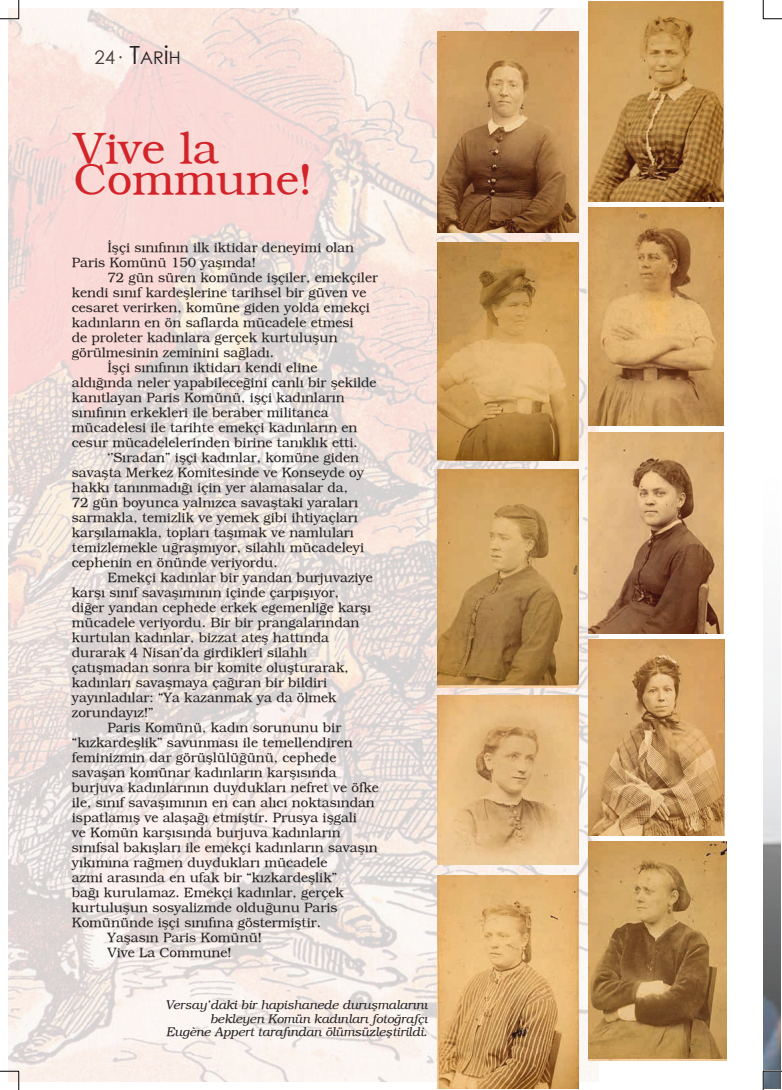
<style>
.page{position:relative;width:782px;height:1090px;background:#fff}
.page>*{position:absolute;margin:0;border:0;box-sizing:border-box;transform-origin:0 0}
.t1{font:43.75px/31.2px "TR Bookman Plain";color:#d3242a}
.t2{font:17.5px "Century Gothic";color:#231f20}
.t3{font:13.5px/15px "TR Bookman Plain";color:#231f20}
.t4{font:italic 12.5px/13.8px "TR Bookman";color:#231f20;text-align:right}
.s1{font-size:18.75px}
.s2{font-size:25px}
</style>
<div class="page">
<img style="left:763px;top:647px;width:18px;height:423px">
<img style="left:8px;top:8px;width:590px;height:1074px">
<img style="left:588px;top:1px;width:135px;height:200px">
<img style="left:437px;top:32px;width:141px;height:200px">
<img style="left:588px;top:208px;width:135px;height:218px">
<img style="left:588px;top:432px;width:135px;height:201px">
<img style="left:588px;top:640px;width:136px;height:195px">
<img style="left:588px;top:842px;width:138px;height:219px">
<img style="left:437px;top:242px;width:141px;height:219px">
<img style="left:437px;top:696px;width:141px;height:169px">
<img style="left:437px;top:875px;width:141px;height:213px">
<img style="left:437px;top:469px;width:141px;height:219px">
<svg style="left:0;top:0;width:20px;height:20px"></svg>
<svg style="left:0;top:1070px;width:20px;height:20px"></svg>
<svg style="left:762px;top:0;width:20px;height:20px"></svg>
<svg style="left:762px;top:1070px;width:20px;height:20px"></svg>
<p class="t2" style="left:94px;top:45px;width:88px"><span class="s1">24</span><span class="s1">·</span> <span class="s2">T</span>ar<span class="s2">i</span>h</p>
<h1 class="t1" style="left:74px;top:132px;width:240px">Vive la<br>Commune!</h1>
<p class="t3" style="left:72px;top:240px;width:284px;text-indent:35px">İşçi sınıfının ilk iktidar deneyimi olan<br>Paris Komünü 150 yaşında!</p>
<p class="t3" style="left:107px;top:270px;width:272px">72 gün süren komünde işçiler, emekçiler</p>
<p class="t3" style="left:72px;top:285px;width:296px">kendi sınıf kardeşlerine tarihsel bir güven ve</p>
<p class="t3" style="left:72px;top:300px;width:299px">cesaret verirken, komüne giden yolda emekçi</p>
<p class="t3" style="left:72px;top:315px;width:283px">kadınların en ön saflarda mücadele etmesi</p>
<p class="t3" style="left:72px;top:330px;width:267px">de proleter kadınlara gerçek kurtuluşun</p>
<p class="t3" style="left:72px;top:345px;width:204px">görülmesinin zeminini sağladı.</p>
<p class="t3" style="left:107px;top:360px;width:211px">İşçi sınıfının iktidarı kendi eline</p>
<p class="t3" style="left:72px;top:375px;width:306px">aldığında neler yapabileceğini canlı bir şekilde</p>
<p class="t3" style="left:72px;top:390px;width:274px">kanıtlayan Paris Komünü, işçi kadınların</p>
<p class="t3" style="left:72px;top:405px;width:258px">sınıfının erkekleri ile beraber militanca</p>
<p class="t3" style="left:72px;top:420px;width:287px">mücadelesi ile tarihte emekçi kadınların en</p>
<p class="t3" style="left:72px;top:435px;width:287px">cesur mücadelelerinden birine tanıklık etti.</p>
<p class="t3" style="left:107px;top:450px;width:253px">‘’Sıradan” işçi kadınlar, komüne giden</p>
<p class="t3" style="left:72px;top:465px;width:293px">savaşta Merkez Komitesinde ve Konseyde oy</p>
<p class="t3" style="left:72px;top:480px;width:277px">hakkı tanınmadığı için yer alamasalar da,</p>
<p class="t3" style="left:72px;top:495px;width:288px">72 gün boyunca yalnızca savaştaki yaraları</p>
<p class="t3" style="left:72px;top:510px;width:287px">sarmakla, temizlik ve yemek gibi ihtiyaçları</p>
<p class="t3" style="left:72px;top:525px;width:283px">karşılamakla, topları taşımak ve namluları</p>
<p class="t3" style="left:72px;top:540px;width:294px">temizlemekle uğraşmıyor, silahlı mücadeleyi</p>
<p class="t3" style="left:72px;top:555px;width:207px">cephenin en önünde veriyordu.</p>
<p class="t3" style="left:107px;top:570px;width:267px">Emekçi kadınlar bir yandan burjuvaziye</p>
<p class="t3" style="left:72px;top:585px;width:269px">karşı sınıf savaşımının içinde çarpışıyor,</p>
<p class="t3" style="left:72px;top:600px;width:301px">diğer yandan cephede erkek egemenliğe karşı</p>
<p class="t3" style="left:72px;top:615px;width:289px">mücadele veriyordu. Bir bir prangalarından</p>
<p class="t3" style="left:72px;top:630px;width:259px">kurtulan kadınlar, bizzat ateş hattında</p>
<p class="t3" style="left:72px;top:645px;width:237px">durarak 4 Nisan’da girdikleri silahlı</p>
<p class="t3" style="left:72px;top:660px;width:278px">çatışmadan sonra bir komite oluşturarak,</p>
<p class="t3" style="left:72px;top:675px;width:257px">kadınları savaşmaya çağıran bir bildiri</p>
<p class="t3" style="left:72px;top:690px;width:266px">yayınladılar: “Ya kazanmak ya da ölmek</p>
<p class="t3" style="left:72px;top:705px;width:83px">zorundayız!”</p>
<p class="t3" style="left:107px;top:720px;width:235px">Paris Komünü, kadın sorununu bir</p>
<p class="t3" style="left:72px;top:735px;width:282px">“kızkardeşlik” savunması ile temellendiren</p>
<p class="t3" style="left:72px;top:750px;width:266px">feminizmin dar görüşlülüğünü, cephede</p>
<p class="t3" style="left:72px;top:765px;width:266px">savaşan komünar kadınların karşısında</p>
<p class="t3" style="left:72px;top:780px;width:308px">burjuva kadınlarının duydukları nefret ve öfke</p>
<p class="t3" style="left:72px;top:795px;width:304px">ile, sınıf savaşımının en can alıcı noktasından</p>
<p class="t3" style="left:72px;top:810px;width:286px">ispatlamış ve alaşağı etmiştir. Prusya işgali</p>
<p class="t3" style="left:72px;top:825px;width:270px">ve Komün karşısında burjuva kadınların</p>
<p class="t3" style="left:72px;top:840px;width:307px">sınıfsal bakışları ile emekçi kadınların savaşın</p>
<p class="t3" style="left:72px;top:855px;width:257px">yıkımına rağmen duydukları mücadele</p>
<p class="t3" style="left:72px;top:870px;width:267px">azmi arasında en ufak bir “kızkardeşlik”</p>
<p class="t3" style="left:72px;top:885px;width:273px">bağı kurulamaz. Emekçi kadınlar, gerçek</p>
<p class="t3" style="left:72px;top:900px;width:267px">kurtuluşun sosyalizmde olduğunu Paris</p>
<p class="t3" style="left:72px;top:915px;width:251px">Komününde işçi sınıfına göstermiştir.</p>
<p class="t3" style="left:107px;top:930px;width:156px">Yaşasın Paris Komünü!</p>
<p class="t3" style="left:107px;top:945px;width:126px">Vive La Commune!</p>
<p class="t4" style="left:165px;top:998px;width:263px">Versay’daki bir hapishanede duruşmalarını bekleyen Komün kadınları fotoğrafçı<br>Eugène Appert tarafından ölümsüzleştirildi.</p>
</div>
